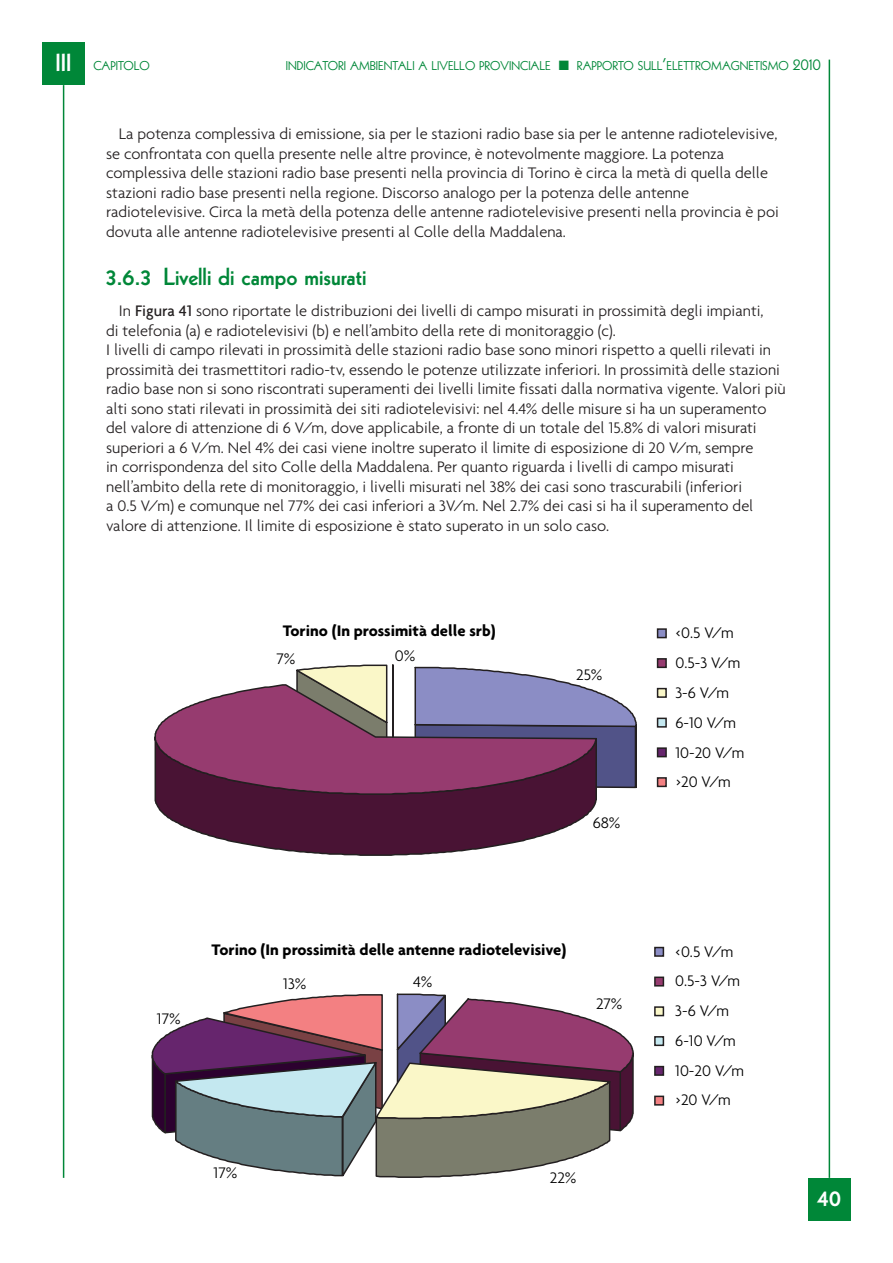
<style>
.page{position:relative;width:893px;height:1263px;background:#fff}
.page>*{position:absolute;margin:0;border:0;box-sizing:border-box;transform-origin:0 0}
.t1{font:800 24px "Kabel";color:#008738}
.t2{font:800 24px "Kabel";color:#fff}
.t3{font:300 16.5px/19.5px "Agenda";color:#231f20}
.t4{font:300 16.5px/29.8px "Agenda";color:#000}
.t5{font:700 16.5px "Agenda";color:#000}
.t6{font:12.3px "Kabel";color:#008738}
.s1{font-size:16.5px}
.s2{font-weight:500}
</style>
<div class="page">
<hr style="left:63px;top:85px;width:1px;height:1093px;background:#008738">
<hr style="left:828px;top:60px;width:2px;height:1118px;background:#008738">
<div style="left:42px;top:43px;width:43px;height:42px;background:#008738"></div>
<div style="left:808px;top:1178px;width:42px;height:42px;background:#008738"></div>
<div style="left:657px;top:629px;width:9px;height:9px;background:#8b8dc5"></div>
<div style="left:656px;top:628px;width:10px;height:10px;border:2px solid #231f20"></div>
<div style="left:657px;top:659px;width:9px;height:8px;background:#963b6f"></div>
<div style="left:656px;top:658px;width:10px;height:10px;border:2px solid #231f20"></div>
<div style="left:657px;top:689px;width:9px;height:8px;background:#faf7c8"></div>
<div style="left:656px;top:688px;width:10px;height:10px;border:2px solid #231f20"></div>
<div style="left:657px;top:718px;width:9px;height:9px;background:#c4e8f0"></div>
<div style="left:656px;top:718px;width:10px;height:10px;border:2px solid #231f20"></div>
<div style="left:657px;top:748px;width:9px;height:9px;background:#66256d"></div>
<div style="left:656px;top:747px;width:10px;height:10px;border:2px solid #231f20"></div>
<div style="left:657px;top:778px;width:9px;height:8px;background:#f38082"></div>
<div style="left:656px;top:777px;width:10px;height:10px;border:2px solid #231f20"></div>
<hr style="left:392px;top:665px;width:1px;height:118px;background:#231f20">
<svg style="left:296px;top:664px;width:92px;height:19px;background:#d7d5b3"></svg>
<svg style="left:414px;top:666px;width:223px;height:123px"></svg>
<svg style="left:154px;top:796px;width:443px;height:60px"></svg>
<svg style="left:154px;top:683px;width:444px;height:113px;background:#8e5980"></svg>
<div style="left:655px;top:948px;width:8px;height:8px;background:#8b8dc5"></div>
<div style="left:654px;top:947px;width:10px;height:10px;border:2px solid #231f20"></div>
<div style="left:655px;top:977px;width:8px;height:9px;background:#963b6f"></div>
<div style="left:654px;top:977px;width:10px;height:10px;border:2px solid #231f20"></div>
<div style="left:655px;top:1007px;width:8px;height:9px;background:#faf7c8"></div>
<div style="left:654px;top:1006px;width:10px;height:10px;border:2px solid #231f20"></div>
<div style="left:655px;top:1037px;width:8px;height:8px;background:#c4e8f0"></div>
<div style="left:654px;top:1036px;width:10px;height:10px;border:2px solid #231f20"></div>
<div style="left:655px;top:1067px;width:8px;height:8px;background:#66256d"></div>
<div style="left:654px;top:1066px;width:10px;height:10px;border:2px solid #231f20"></div>
<div style="left:655px;top:1096px;width:8px;height:9px;background:#f38082"></div>
<div style="left:654px;top:1096px;width:10px;height:10px;border:2px solid #231f20"></div>
<svg style="left:152px;top:993px;width:482px;height:185px"></svg>
<h1 class="t2" style="left:56px;top:53px;width:17px">III</h1>
<p class="t6" style="left:93px;top:61px;width:58px">CAPITOLO</p>
<p class="t6" style="left:286px;top:61px;width:536px">INDICATORI AMBIENTALI A LIVELLO PROVINCIALE ■ RAPPORTO SULL<span class="s1">’</span>ELETTROMAGNETISMO <span class="s1">2010</span></p>
<p class="t3" style="left:106px;top:126px;width:674px;text-indent:13px">La potenza complessiva di emissione, sia per le stazioni radio base sia per le antenne radiotelevisive, se confrontata con quella presente nelle altre province, è notevolmente maggiore. La potenza complessiva delle stazioni radio base presenti nella provincia di Torino è circa la metà di quella delle stazioni radio base presenti nella regione. Discorso analogo per la potenza delle antenne radiotelevisive. Circa la metà della potenza delle antenne radiotelevisive presenti nella provincia è poi dovuta alle antenne radiotelevisive presenti al Colle della Maddalena.</p>
<h1 class="t1" style="left:106px;top:268px;width:262px">3.6.3 Livelli di campo misurati</h1>
<p class="t3" style="left:106px;top:303px;width:681px;text-indent:13px">In <span class="s2">Figura 41</span> sono riportate le distribuzioni dei livelli di campo misurati in prossimità degli impianti,<br>di telefonia (a) e radiotelevisivi (b) e nell’ambito della rete di monitoraggio (c).<br>I livelli di campo rilevati in prossimità delle stazioni radio base sono minori rispetto a quelli rilevati in prossimità dei trasmettitori radio-tv, essendo le potenze utilizzate inferiori. In prossimità delle stazioni radio base non si sono riscontrati superamenti dei livelli limite fissati dalla normativa vigente. Valori più alti sono stati rilevati in prossimità dei siti radiotelevisivi: nel 4.4% delle misure si ha un superamento del valore di attenzione di 6 V/m, dove applicabile, a fronte di un totale del 15.8% di valori misurati superiori a 6 V/m. Nel 4% dei casi viene inoltre superato il limite di esposizione di 20 V/m, sempre<br>in corrispondenza del sito Colle della Maddalena. Per quanto riguarda i livelli di campo misurati nell’ambito della rete di monitoraggio, i livelli misurati nel 38% dei casi sono trascurabili (inferiori<br>a 0.5 V/m) e comunque nel 77% dei casi inferiori a 3V/m. Nel 2.7% dei casi si ha il superamento del valore di attenzione. Il limite di esposizione è stato superato in un solo caso.</p>
<p class="t5" style="left:283px;top:624px;width:214px">Torino (In prossimità delle srb)</p>
<p class="t4" style="left:675px;top:619px;width:71px">&lt;0.5 V/m<br>0.5-3 V/m<br>3-6 V/m<br>6-10 V/m<br>10-20 V/m &gt;20 V/m</p>
<p class="t4" style="left:276px;top:645px;width:20px">7%</p>
<p class="t4" style="left:395px;top:642px;width:22px">0%</p>
<p class="t4" style="left:576px;top:661px;width:28px">25%</p>
<p class="t4" style="left:592px;top:809px;width:29px">68%</p>
<p class="t4" style="left:157px;top:1005px;width:25px">17%</p>
<p class="t5" style="left:212px;top:943px;width:356px">Torino (In prossimità delle antenne radiotelevisive)</p>
<p class="t4" style="left:675px;top:938px;width:71px">&lt;0.5 V/m<br>0.5-3 V/m<br>3-6 V/m<br>6-10 V/m<br>10-20 V/m &gt;20 V/m</p>
<p class="t4" style="left:413px;top:968px;width:21px">4%</p>
<p class="t4" style="left:283px;top:971px;width:24px">13%</p>
<p class="t4" style="left:596px;top:990px;width:28px">27%</p>
<p class="t4" style="left:214px;top:1159px;width:25px">17%</p>
<p class="t4" style="left:550px;top:1164px;width:28px">22%</p>
<h1 class="t2" style="left:817px;top:1188px;width:25px">40</h1>
</div>
